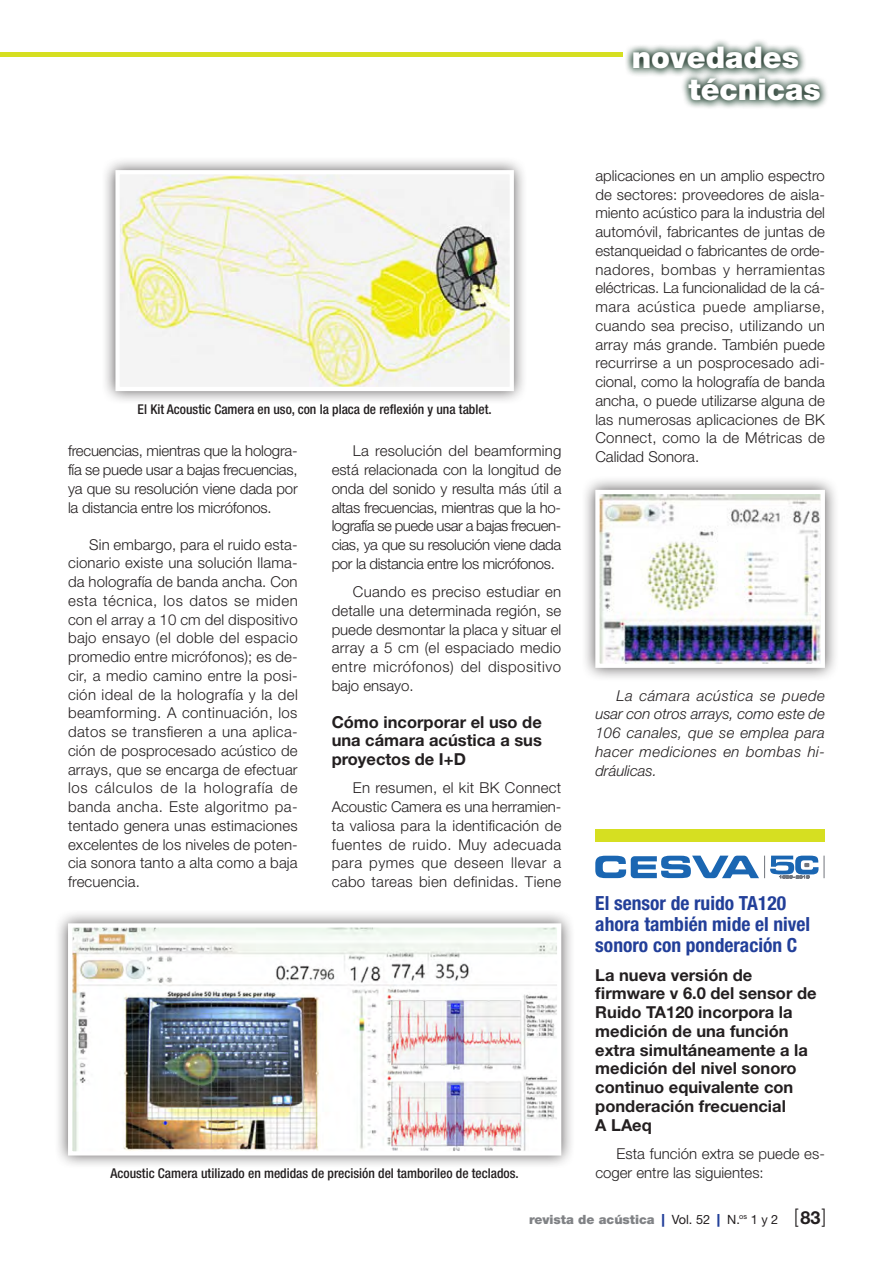
<style>
.page{position:relative;width:893px;height:1263px;background:#fff}
.page>*{position:absolute;margin:0;border:0;box-sizing:border-box;transform-origin:0 0}
.t1{font:900 30px/32px "Helvetica Neue LT Std";color:#fff}
.t2{font:300 19.8px "Helvetica Neue LT Std";color:#231f20;scale:.91 1}
.t3{font:700 condensed 19.5px/21px "Helvetica Neue LT Std";color:#223f99}
.t4{font:700 16.5px/18.8px "Helvetica Neue LT Std";color:#231f20;text-align:justify}
.t5{font:300 15px/18.8px "Helvetica Neue LT Std";letter-spacing:.01em;color:#231f20;text-align:justify}
.t6{font:italic 300 15px/18.8px "Helvetica Neue LT Std";letter-spacing:.025em;color:#231f20;text-align:justify}
.t7{font:500 condensed 13.5px "Helvetica Neue LT Std";color:#231f20}
.t8{font:900 12.75px "Helvetica Neue LT Std";color:#808285}
.s1{color:#223f99}
.s2{font-weight:400;color:#231f20}
.s3{font-weight:700;font-size:18px}
</style>
<div class="page">
<hr style="left:0;top:53px;width:622px;height:4px;background:#d6df21">
<svg style="left:626px;top:40px;width:179px;height:36px"></svg>
<svg style="left:680px;top:70px;width:147px;height:38px"></svg>
<div style="left:581px;top:476px;width:258px;height:206px;background:#231f20;opacity:.75"></div>
<img style="left:600px;top:495px;width:220px;height:168px">
<div style="left:595px;top:490px;width:230px;height:178px;border:4px solid #fff"></div>
<div style="left:595px;top:829px;width:230px;height:13px;background:#d6df21"></div>
<svg style="left:595px;top:856px;width:223px;height:22px"></svg>
<svg style="left:824px;top:856px;width:1px;height:22px"></svg>
<div style="left:102px;top:156px;width:426px;height:249px;background:#231f20;opacity:.75"></div>
<img style="left:120px;top:175px;width:389px;height:211px">
<div style="left:54px;top:909px;width:521px;height:260px;background:#231f20;opacity:.75"></div>
<img style="left:73px;top:928px;width:483px;height:222px">
<div style="left:68px;top:923px;width:493px;height:232px;border:4px solid #fff"></div>
<p class="t7" style="left:138px;top:401px;width:356px">El Kit Acoustic Camera en uso, con la placa de reflexión y una tablet.</p>
<p class="t5" style="left:68px;top:441px;width:231px">frecuencias, mientras que la hologra&shy;fía se puede usar a bajas frecuencias, ya que su resolución viene dada por la distancia entre los micrófonos.</p>
<p class="t5" style="left:68px;top:535px;width:231px;text-indent:21px">Sin embargo, para el ruido esta&shy;cionario existe una solución llama&shy;da holografía de banda ancha. Con esta técnica, los datos se miden con el array a 10 cm del dispositivo bajo ensayo (el doble del espacio promedio entre micrófonos); es de&shy;cir, a medio camino entre la posi&shy;ción ideal de la holografía y la del beamforming. A continuación, los datos se transfieren a una aplica&shy;ción de posprocesado acústico de arrays, que se encarga de efectuar los cálculos de la holografía de banda ancha. Este algoritmo pa&shy;tentado genera unas estimaciones excelentes de los niveles de poten&shy;cia sonora tanto a alta como a baja frecuencia.</p>
<p class="t5" style="left:332px;top:441px;width:231px;text-indent:21px">La resolución del beamforming está relacionada con la longitud de onda del sonido y resulta más útil a altas frecuencias, mientras que la ho&shy;lografía se puede usar a bajas frecuen&shy;cias, ya que su resolución viene dada por la distancia entre los micrófonos.</p>
<p class="t5" style="left:332px;top:582px;width:231px;text-indent:21px">Cuando es preciso estudiar en detalle una determinada región, se puede desmontar la placa y situar el array a 5 cm (el espaciado medio entre micrófonos) del dispositivo bajo ensayo.</p>
<p class="t4" style="left:332px;top:712px;width:212px">Cómo incorporar el uso de una cámara acústica a sus proyectos de I+D</p>
<p class="t5" style="left:332px;top:778px;width:231px;text-indent:21px">En resumen, el kit BK Connect Acoustic Camera es una herramien&shy;ta valiosa para la identificación de fuentes de ruido. Muy adecuada para pymes que deseen llevar a cabo tareas bien definidas. Tiene</p>
<p class="t7" style="left:110px;top:1165px;width:410px">Acoustic Camera utilizado en medidas de precisión del tamborileo de teclados.</p>
<h1 class="t1" style="left:688px;top:41px;width:134px;text-indent:-57px">novedades técnicas</h1>
<p class="t5" style="left:595px;top:166px;width:231px">aplicaciones en un amplio espectro de sectores: proveedores de aisla&shy;miento acústico para la industria del automóvil, fabricantes de juntas de estanqueidad o fabricantes de orde&shy;nadores, bombas y herramientas eléctricas. La funcionalidad de la cá&shy;mara acústica puede ampliarse, cuando sea preciso, utilizando un array más grande. También puede recurrirse a un posprocesado adi&shy;cional, como la holografía de banda ancha, o puede utilizarse alguna de las numerosas aplicaciones de BK Connect, como la de Métricas de Calidad Sonora.</p>
<p class="t6" style="left:595px;top:686px;width:231px;text-indent:21px">La cámara acústica se puede usar con otros arrays, como este de 106 canales, que se emplea para hacer mediciones en bombas hi&shy;dráulicas.</p>
<h3 class="t3" style="left:595px;top:892px;width:216px">El sensor de ruido TA120 ahora también mide el nivel sonoro con ponderación C</h3>
<p class="t4" style="left:595px;top:965px;width:223px;text-align:left">La nueva versión de firmware v 6.0 del sensor de<br>Ruido TA120 incorpora la medición de una función extra simultáneamente a la medición del nivel sonoro continuo equivalente con ponderación frecuencial<br>A LAeq</p>
<p class="t5" style="left:595px;top:1144px;width:231px;text-indent:21px">Esta función extra se puede es&shy;coger entre las siguientes:</p>
<p class="t8" style="left:529px;top:1212px;width:251px">revista de acústica <span class="s1">|</span> <span class="s2">Vol. 52</span> <span class="s1">|</span> <span class="s2">N.</span><sup>os</sup> <span class="s2">1 y 2</span></p>
<h2 class="t2" style="left:794px;top:1204px;width:37px">[<span class="s3">83</span>]</h2>
</div>
